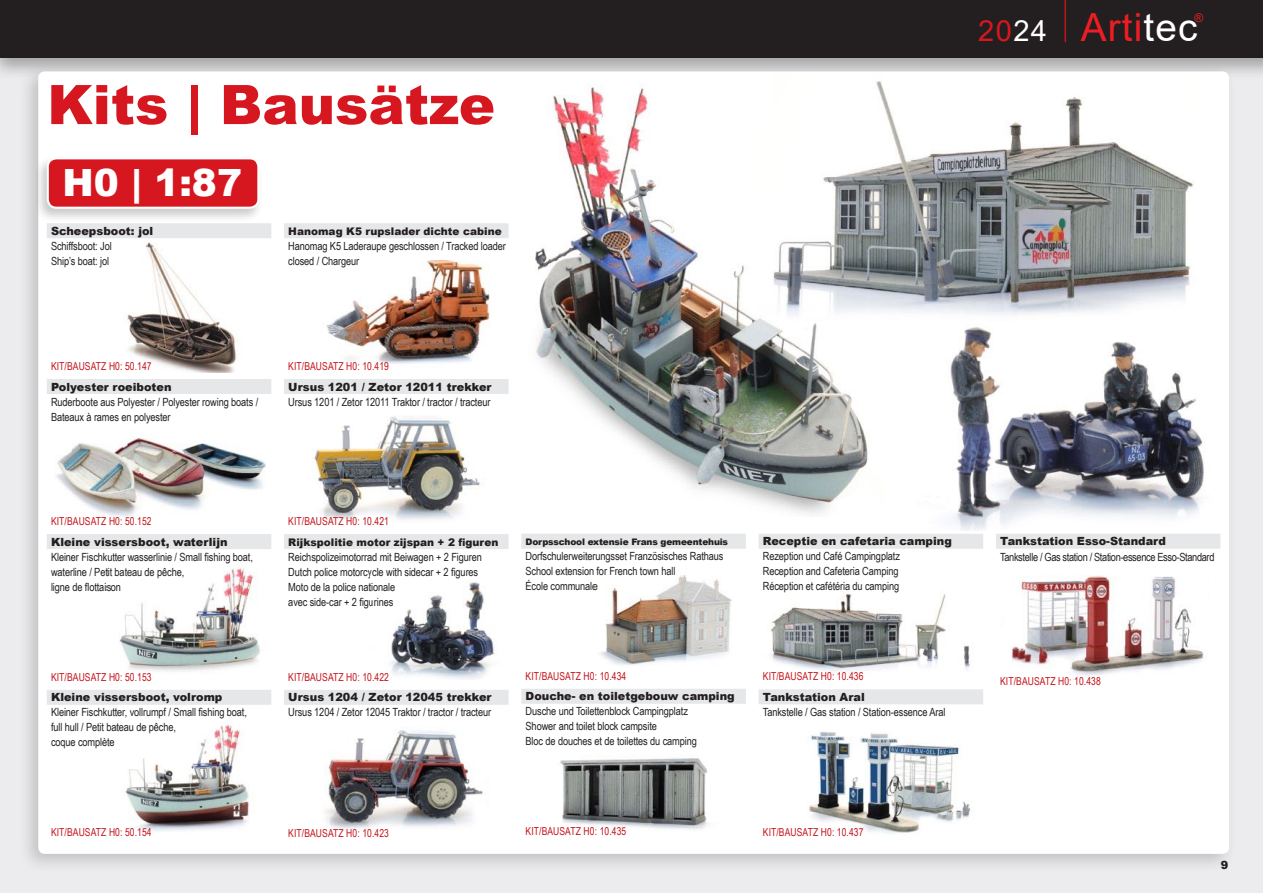
<style>
.page{position:relative;width:1263px;height:893px;background:#fff}
.page>*{position:absolute;margin:0;border:0;box-sizing:border-box;transform-origin:0 0}
.t1{font:900 54.6px "Arial";color:#d7171f}
.t2{font:38.7px "Arial";letter-spacing:.03em;color:#ee1d23}
.t3{font:900 37.65px "Arial";color:#fff}
.t4{font:29.1px "Arial";color:#d7171f}
.t5{font:12px "Arial";color:#ee1d23}
.t6{font:11.25px/15px "Arial Narrow";letter-spacing:-.01em;color:#231f20}
.t7{font:900 11.25px "Arial";color:#231f20}
.t8{font:11.25px "Arial Narrow";letter-spacing:-.03em;color:#231f20}
.t9{font:10.95px "Arial Narrow";letter-spacing:.01em;color:#c4121a;scale:.95 1}
.t10{font:900 10.5px "Arial";color:#231f20}
.t11{font:900 9px "Arial";letter-spacing:-.02em;color:#231f20}
.s1{color:#fff}
</style>
<div class="page">
<div style="left:0;top:40px;width:1263px;height:853px;background:#ececee"></div>
<div style="left:0;top:0;width:1263px;height:80px;background:#231f20;opacity:.36"></div>
<div style="left:0;top:0;width:1263px;height:57px;background:#231f20"></div>
<hr style="left:1064px;top:0;width:2px;height:42px;background:#c4121a">
<div style="left:18px;top:63px;width:1219px;height:811px;background:#231f20;opacity:.21"></div>
<div style="left:38px;top:71px;width:1191px;height:783px;background:#fff;border-radius:6px"></div>
<div style="left:47px;top:223px;width:224px;height:15px;background:#e6e7e9"></div>
<div style="left:47px;top:379px;width:224px;height:15px;background:#e6e7e9"></div>
<div style="left:47px;top:534px;width:224px;height:15px;background:#e6e7e9"></div>
<div style="left:47px;top:690px;width:224px;height:15px;background:#e6e7e9"></div>
<img style="left:127px;top:242px;width:111px;height:131px">
<img style="left:56px;top:438px;width:210px;height:79px">
<img style="left:119px;top:568px;width:141px;height:104px">
<img style="left:125px;top:717px;width:124px;height:114px">
<div style="left:284px;top:223px;width:225px;height:15px;background:#e6e7e9"></div>
<div style="left:284px;top:379px;width:225px;height:15px;background:#e6e7e9"></div>
<div style="left:284px;top:534px;width:225px;height:15px;background:#e6e7e9"></div>
<div style="left:284px;top:690px;width:225px;height:15px;background:#e6e7e9"></div>
<img style="left:326px;top:261px;width:164px;height:103px">
<img style="left:312px;top:416px;width:169px;height:104px">
<img style="left:391px;top:581px;width:105px;height:98px">
<img style="left:325px;top:730px;width:158px;height:99px">
<div style="left:521px;top:534px;width:225px;height:15px;background:#e6e7e9"></div>
<div style="left:521px;top:689px;width:225px;height:15px;background:#e6e7e9"></div>
<img style="left:600px;top:575px;width:132px;height:91px">
<img style="left:560px;top:758px;width:148px;height:72px">
<div style="left:759px;top:534px;width:224px;height:15px;background:#e6e7e9"></div>
<div style="left:759px;top:689px;width:224px;height:15px;background:#e6e7e9"></div>
<img style="left:770px;top:593px;width:200px;height:79px">
<img style="left:807px;top:732px;width:164px;height:101px">
<div style="left:996px;top:534px;width:224px;height:15px;background:#e6e7e9"></div>
<img style="left:1011px;top:575px;width:193px;height:101px">
<div style="left:34px;top:155px;width:229px;height:68px;background:#231f20;opacity:.23"></div>
<div style="left:48px;top:158px;width:210px;height:50px;background:#d7171f;border-radius:9px"></div>
<div style="left:47px;top:157px;width:212px;height:52px;border:2px solid #fff;border-radius:9px"></div>
<img style="left:535px;top:84px;width:333px;height:431px">
<img style="left:746px;top:65px;width:488px;height:256px">
<img style="left:912px;top:303px;width:308px;height:227px">
<h1 class="t1" style="left:47px;top:65px;width:449px">Kits | Bausätze</h1>
<h3 class="t3" style="left:62px;top:156px;width:181px">H0 | 1:87</h3>
<p class="t7" style="left:51px;top:223px;width:104px">Scheepsboot: jol</p>
<p class="t6" style="left:51px;top:238px;width:62px">Schiffsboot: Jol<br>Ship’s boat: jol</p>
<p class="t10" style="left:288px;top:223px;width:215px">Hanomag K5 rupslader dichte cabine</p>
<p class="t6" style="left:288px;top:238px;width:219px">Hanomag K5 Laderaupe geschlossen / Tracked loader closed / Chargeur</p>
<h3 class="t4" style="left:978px;top:11px;width:71px">20<span class="s1">24</span></h3>
<p class="t5" style="left:1194px;top:10px;width:10px">®</p>
<h2 class="t2" style="left:1081px;top:1px;width:118px">Arti<span class="s1">tec</span></h2>
<p class="t9" style="left:51px;top:358px;width:107px">KIT/BAUSATZ H0: 50.147</p>
<p class="t7" style="left:51px;top:378px;width:122px">Polyester roeiboten</p>
<p class="t6" style="left:51px;top:394px;width:209px">Ruderboote aus Polyester / Polyester rowing boats /<br>Bateaux à rames en polyester</p>
<p class="t9" style="left:288px;top:358px;width:107px">KIT/BAUSATZ H0: 10.419</p>
<p class="t7" style="left:288px;top:378px;width:205px">Ursus 1201 / Zetor 12011 trekker</p>
<p class="t6" style="left:288px;top:394px;width:204px">Ursus 1201 / Zetor 12011 Traktor / tractor / tracteur</p>
<p class="t9" style="left:51px;top:513px;width:107px">KIT/BAUSATZ H0: 50.152</p>
<p class="t7" style="left:51px;top:533px;width:178px">Kleine vissersboot, waterlijn</p>
<p class="t6" style="left:51px;top:549px;width:203px">Kleiner Fischkutter wasserlinie / Small fishing boat, waterline / Petit bateau de pêche,<br>ligne de flottaison</p>
<p class="t9" style="left:51px;top:669px;width:107px">KIT/BAUSATZ H0: 50.153</p>
<p class="t7" style="left:51px;top:689px;width:173px">Kleine vissersboot, volromp</p>
<p class="t6" style="left:51px;top:704px;width:197px">Kleiner Fischkutter, vollrumpf / Small fishing boat, full hull / Petit bateau de pêche,<br>coque complète</p>
<p class="t9" style="left:51px;top:824px;width:107px">KIT/BAUSATZ H0: 50.154</p>
<p class="t9" style="left:288px;top:513px;width:107px">KIT/BAUSATZ H0: 10.421</p>
<p class="t10" style="left:288px;top:534px;width:212px">Rijkspolitie motor zijspan + 2 figuren</p>
<p class="t6" style="left:288px;top:549px;width:195px">Reichspolizeimotorrad mit Beiwagen + 2 Figuren Dutch police motorcycle with sidecar + 2 figures Moto de la police nationale<br>avec side-car + 2 figurines</p>
<p class="t9" style="left:288px;top:669px;width:107px">KIT/BAUSATZ H0: 10.422</p>
<p class="t7" style="left:288px;top:689px;width:205px">Ursus 1204 / Zetor 12045 trekker</p>
<p class="t6" style="left:288px;top:704px;width:204px">Ursus 1204 / Zetor 12045 Traktor / tractor / tracteur</p>
<p class="t11" style="left:526px;top:535px;width:204px">Dorpsschool extensie Frans gemeentehuis</p>
<p class="t6" style="left:526px;top:548px;width:199px">Dorfschulerweiterungsset Französisches Rathaus<br>School extension for French town hall<br>École communale</p>
<p class="t9" style="left:526px;top:668px;width:107px">KIT/BAUSATZ H0: 10.434</p>
<p class="t7" style="left:526px;top:688px;width:211px">Douche- en toiletgebouw camping</p>
<p class="t6" style="left:526px;top:703px;width:173px">Dusche und Toilettenblock Campingplatz<br>Shower and toilet block campsite<br>Bloc de douches et de toilettes du camping</p>
<p class="t7" style="left:763px;top:533px;width:190px">Receptie en cafetaria camping</p>
<p class="t6" style="left:763px;top:548px;width:139px">Rezeption und Café Campingplatz<br>Reception and Cafeteria Camping<br>Réception et cafétéria du camping</p>
<p class="t9" style="left:763px;top:668px;width:107px">KIT/BAUSATZ H0: 10.436</p>
<p class="t7" style="left:763px;top:689px;width:103px">Tankstation Aral</p>
<p class="t6" style="left:763px;top:704px;width:184px">Tankstelle / Gas station / Station-essence Aral</p>
<p class="t9" style="left:288px;top:825px;width:107px">KIT/BAUSATZ H0: 10.423</p>
<p class="t9" style="left:526px;top:823px;width:107px">KIT/BAUSATZ H0: 10.435</p>
<p class="t9" style="left:763px;top:824px;width:107px">KIT/BAUSATZ H0: 10.437</p>
<p class="t7" style="left:1000px;top:533px;width:167px">Tankstation Esso-Standard</p>
<p class="t8" style="left:1000px;top:549px;width:216px">Tankstelle / Gas station / Station-essence Esso-Standard</p>
<p class="t9" style="left:1000px;top:673px;width:107px">KIT/BAUSATZ H0: 10.438</p>
<p class="t7" style="left:1221px;top:857px;width:9px">9</p>
</div>
